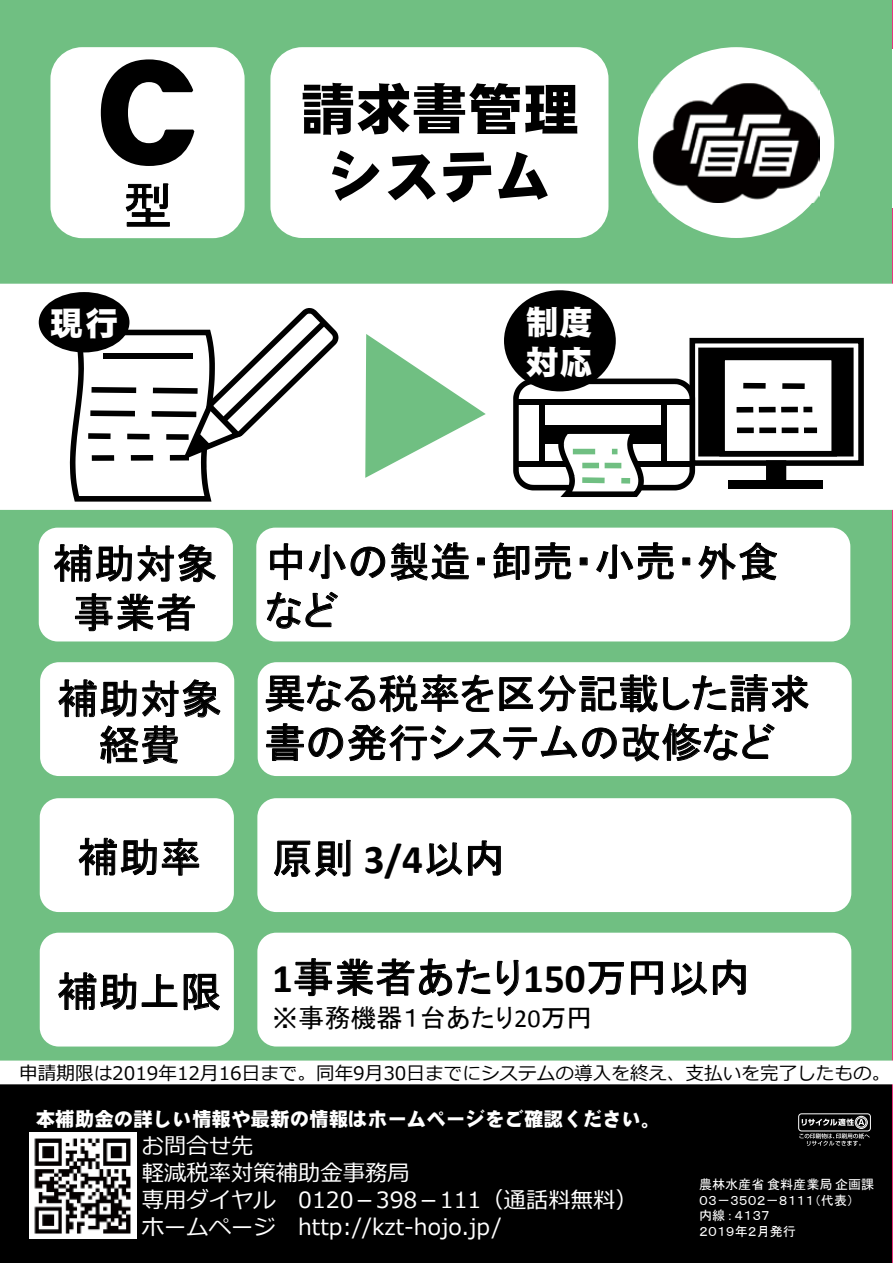
<style>
.page{position:relative;width:893px;height:1263px;background:#fff}
.page>*{position:absolute;margin:0;border:0;box-sizing:border-box;transform-origin:0 0}
.t1{font:55.8px/66.9px "DFP Gothic CID EB";color:#000;text-align:center}
.t2{font:40.95px/49.2px "MS P Gothic";color:#000;text-align:center}
.t3{font:33px/39.6px "DFP Gothic CID EB";color:#fff}
.t4{font:25.95px "MS P Gothic";color:#000}
.t5{font:22.35px/26.8px "Meiryo";color:#fff}
.t6{font:19.5px "DFP Gothic CID EB";color:#fff}
.t7{font:18.6px "Meiryo";color:#000}
.t8{font:13.05px/15.6px "MS P Gothic";color:#fff}
.s1{font-family:"Calibri";font-weight:700}
.s2{font-family:"MS Gothic"}
.s3{font-family:"Calibri"}
</style>
<div class="page">
<div style="left:0;top:0;width:893px;height:1060px;background:#70bf82"></div>
<div style="left:0;top:1083px;width:893px;height:180px;background:#000"></div>
<div style="left:638px;top:47px;width:196px;height:191px;background:#fff;border-radius:50%"></div>
<svg style="left:0;top:1060px;width:893px;height:24px"></svg>
<div style="left:0;top:284px;width:893px;height:226px;background:#fff"></div>
<div style="left:40px;top:662px;width:194px;height:114px;background:#fff;border-radius:19px"></div>
<svg style="left:58px;top:679px;width:163px;height:38px"></svg>
<svg style="left:100px;top:725px;width:78px;height:39px"></svg>
<div style="left:258px;top:662px;width:594px;height:114px;background:#fff;border-radius:19px"></div>
<svg style="left:266px;top:674px;width:543px;height:39px"></svg>
<svg style="left:266px;top:723px;width:509px;height:39px"></svg>
<div style="left:40px;top:798px;width:194px;height:114px;background:#fff;border-radius:19px"></div>
<svg style="left:78px;top:837px;width:122px;height:39px"></svg>
<div style="left:257px;top:798px;width:594px;height:114px;background:#fff;border-radius:19px"></div>
<svg style="left:274px;top:839px;width:77px;height:38px"></svg>
<svg style="left:426px;top:840px;width:75px;height:37px"></svg>
<div style="left:40px;top:933px;width:194px;height:113px;background:#fff;border-radius:19px"></div>
<svg style="left:58px;top:972px;width:162px;height:39px"></svg>
<div style="left:257px;top:933px;width:594px;height:113px;background:#fff;border-radius:19px"></div>
<svg style="left:294px;top:958px;width:197px;height:39px"></svg>
<svg style="left:497px;top:959px;width:22px;height:37px"></svg>
<svg style="left:588px;top:962px;width:36px;height:33px"></svg>
<svg style="left:631px;top:961px;width:32px;height:34px"></svg>
<svg style="left:671px;top:959px;width:75px;height:37px"></svg>
<div style="left:39px;top:528px;width:194px;height:113px;background:#fff;border-radius:19px"></div>
<div style="left:256px;top:528px;width:594px;height:113px;background:#fff;border-radius:19px"></div>
<svg style="left:365px;top:334px;width:121px;height:144px"></svg>
<img style="left:30px;top:1133px;width:106px;height:105px">
<svg style="left:513px;top:338px;width:351px;height:159px;background:#9d9d9d"></svg>
<svg style="left:62px;top:308px;width:276px;height:194px;background:#d4d4d4"></svg>
<div style="left:39px;top:292px;width:90px;height:60px;background:#000;border-radius:50%"></div>
<div style="left:504px;top:290px;width:112px;height:101px;background:#000;border-radius:50%"></div>
<div style="left:270px;top:47px;width:338px;height:191px;background:#fff;border-radius:32px"></div>
<svg style="left:53px;top:544px;width:163px;height:38px"></svg>
<svg style="left:75px;top:593px;width:120px;height:38px"></svg>
<div style="left:50px;top:47px;width:195px;height:191px;background:#fff;border-radius:32px"></div>
<svg style="left:100px;top:59px;width:95px;height:107px"></svg>
<svg style="left:125px;top:183px;width:45px;height:44px"></svg>
<svg style="left:270px;top:543px;width:32px;height:37px"></svg>
<svg style="left:308px;top:542px;width:161px;height:39px"></svg>
<div style="left:477px;top:558px;width:8px;height:7px;border:1px solid #000"></div>
<svg style="left:493px;top:542px;width:78px;height:38px"></svg>
<svg style="left:596px;top:542px;width:78px;height:38px"></svg>
<svg style="left:698px;top:542px;width:79px;height:39px"></svg>
<svg style="left:267px;top:591px;width:71px;height:38px"></svg>
<img style="left:652px;top:83px;width:168px;height:119px">
<div style="left:798px;top:1113px;width:73px;height:18px;border:1px solid #fff;border-radius:3px"></div>
<svg style="left:799px;top:1116px;width:71px;height:30px"></svg>
<p class="t3" style="left:50px;top:302px;width:70px">現行</p>
<h1 class="t1" style="left:300px;top:75px;width:280px">請求書管理システム</h1>
<p class="t3" style="left:526px;top:302px;width:68px">制度対応</p>
<p class="t2" style="left:53px;top:539px;width:166px">補助対象事業者</p>
<p class="t2" style="left:266px;top:537px;width:515px;text-align:left">中小の製造・卸売・小売・外食など</p>
<p class="t2" style="left:58px;top:676px;width:166px;line-height:46px">補助対象経費</p>
<p class="t2" style="left:265px;top:669px;width:548px;text-align:left">異なる税率を区分記載した請求書の発行システムの改修など</p>
<p class="t2" style="left:78px;top:832px;width:125px">補助率</p>
<p class="t2" style="left:272px;top:833px;width:234px">原則 <span class="s1">3/4</span>以内</p>
<p class="t2" style="left:57px;top:953px;width:694px">補助上限 <span class="s1">1</span>事業者あたり<span class="s1">150</span>万円以内</p>
<p class="t4" style="left:272px;top:1005px;width:322px"><span class="s2">※</span>事務機器１台あたり<span class="s3">20</span>万円</p>
<p class="t7" style="left:19px;top:1060px;width:872px">申請期限は2019年12月16日まで。同年9月30日までにシステムの導入を終え、支払いを完了したもの。</p>
<p class="t6" style="left:36px;top:1108px;width:626px">本補助金の詳しい情報や最新の情報はホームページをご確認ください。</p>
<p class="t5" style="left:142px;top:1134px;width:497px">お問合せ先<br>軽減税率対策補助金事務局<br>専用ダイヤル 0120－398－111（通話料無料）ホームページ http://kzt-hojo.jp/</p>
<p class="t8" style="left:699px;top:1176px;width:177px">農林水産省食料産業局企画課<br>０３－３５０２－８１１１（代表）<br>内線 <span class="s3">:</span> ４１３７<br>２０１９年２月発行</p>
</div>
